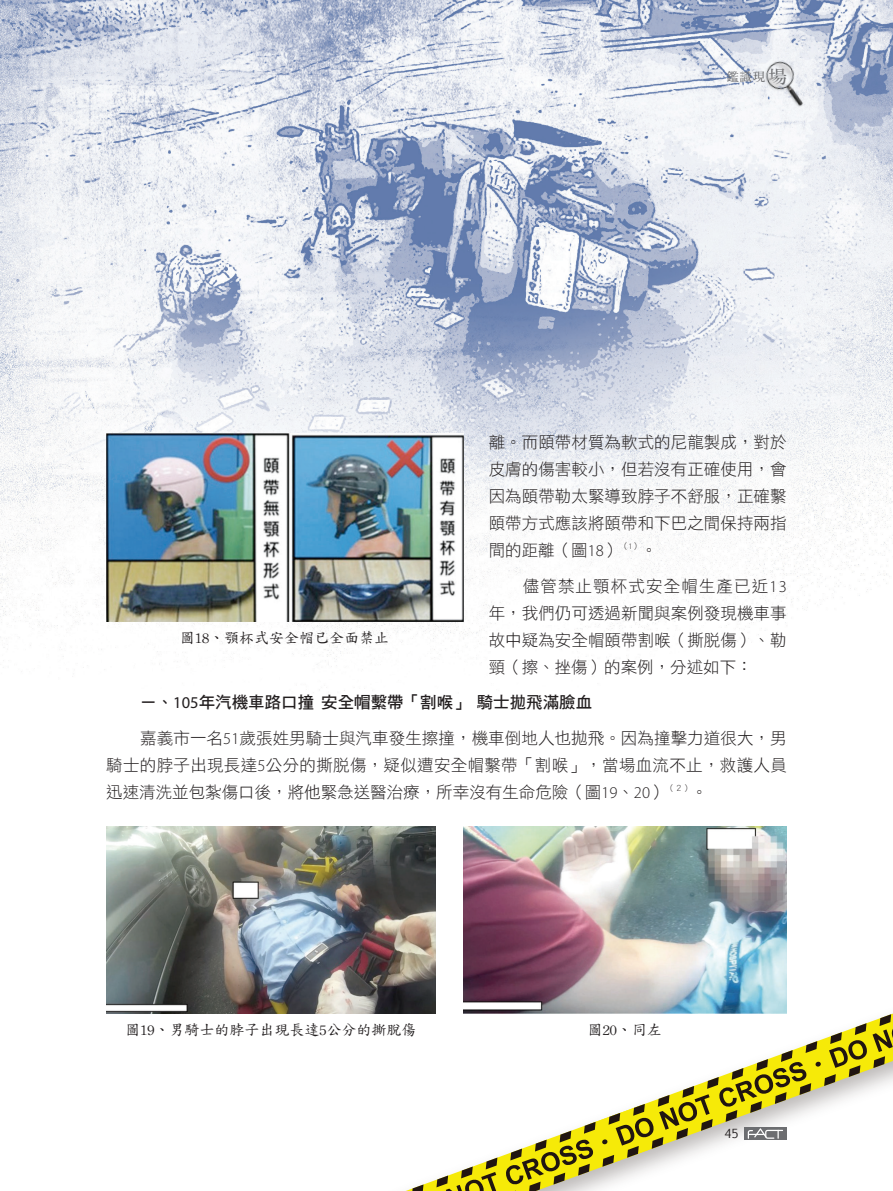
<style>
.page{position:relative;width:893px;height:1191px;background:#fff}
.page>*{position:absolute;margin:0;border:0;box-sizing:border-box;transform-origin:0 0}
.t1{font:16.5px/27px "DF Hei Std W3";letter-spacing:.005em;color:#231f20;text-align:justify}
.t2{font:16.5px "DF Hei Std W7";color:#231f20}
.t3{font:15px "DF Kai Shu SB Estd BF";color:#231f20}
.t4{font:12px "DF Ming Std W7";color:#6c6d70}
.t5{font:12px "Euphemia UCAS";color:#231f20}
.s1{font-size:18px}
.s2{font-family:"Myriad Pro";font-weight:300}
.s3{font-family:"Myriad Pro"}
</style>
<div class="page">
<svg style="left:405px;top:1155px;width:253px;height:36px"></svg>
<svg style="left:412px;top:1184px;width:11px;height:7px"></svg>
<svg style="left:436px;top:1157px;width:61px;height:34px"></svg>
<svg style="left:589px;top:1013px;width:304px;height:153px"></svg>
<svg style="left:504px;top:1121px;width:92px;height:70px"></svg>
<img style="left:0;top:0;width:893px;height:691px">
<img style="left:106px;top:434px;width:357px;height:187px">
<img style="left:106px;top:826px;width:330px;height:187px">
<img style="left:463px;top:826px;width:324px;height:187px">
<svg style="left:602px;top:1014px;width:291px;height:152px"></svg>
<img style="left:761px;top:57px;width:45px;height:56px">
<p class="t4" style="left:727px;top:70px;width:61px">鑑識現<span class="s1">場</span></p>
<p class="t1" style="left:489px;top:428px;width:299px">離。而頤帶材質為軟式的尼龍製成，對於皮膚的傷害較小，但若沒有正確使用，會因為頤帶勒太緊導致脖子不舒服，正確繫頤帶方式應該將頤帶和下巴之間保持兩指間的距離（圖<span class="s2">18</span>）<sup>（</sup><sup>1</sup><sup>）</sup>。</p>
<p class="t1" style="left:489px;top:572px;width:299px;text-indent:34px">儘管禁止顎杯式安全帽生產已近<span class="s2">13</span>年，我們仍可透過新聞與案例發現機車事故中疑為安全帽頤帶割喉（撕脫傷）、勒頸（擦、挫傷）的案例，分述如下：</p>
<p class="t2" style="left:140px;top:693px;width:453px">ㄧ、<span class="s3">105</span>年汽機車路口撞 安全帽繫帶「割喉」 騎士拋飛滿臉血</p>
<p class="t1" style="left:106px;top:724px;width:682px;text-indent:34px">嘉義市一名<span class="s2">51</span>歲張姓男騎士與汽車發生擦撞，機車倒地人也拋飛。因為撞擊力道很大，男騎士的脖子出現長達<span class="s2">5</span>公分的撕脫傷，疑似遭安全帽繫帶「割喉」，當場血流不止，救護人員迅速清洗並包紮傷口後，將他緊急送醫治療，所幸沒有生命危險（圖<span class="s2">19</span>、<span class="s2">20</span>）<sup>（２）</sup>。</p>
<p class="t3" style="left:180px;top:630px;width:211px">圖18、顎杯式安全帽已全面禁止</p>
<p class="t3" style="left:126px;top:1022px;width:293px">圖19、男騎士的脖子出現長達5公分的撕脫傷</p>
<p class="t3" style="left:588px;top:1022px;width:76px">圖20、同左</p>
<p class="t5" style="left:724px;top:1125px;width:15px">45</p>
</div>
